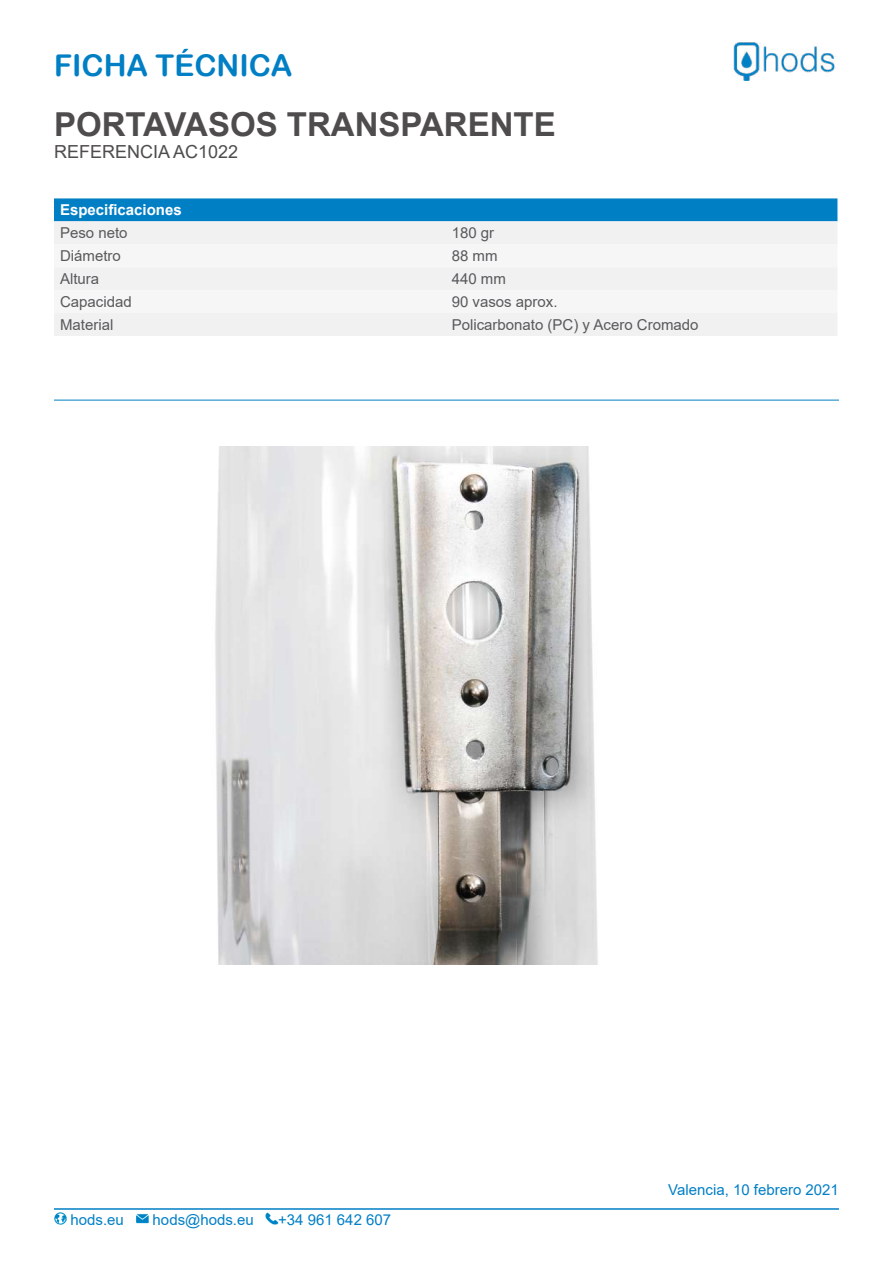
<style>
.page{position:relative;width:893px;height:1263px;background:#fff}
.page>*{position:absolute;margin:0;border:0;box-sizing:border-box;transform-origin:0 0}
.t1{font:700 33px "Arial";color:#4e4c4d}
.t2{font:30px "Arial Rounded MT Bold";color:#007fc5}
.t3{font:18px "Arial";color:#4e4c4d}
.t4{font:15px "Arial";color:#58595b}
.t5{font:15px "Arial";color:#007fc5}
.t6{font:700 15px "Arial";color:#fff}
</style>
<div class="page">
<div style="left:54px;top:198px;width:783px;height:23px;background:#007fc5"></div>
<div style="left:54px;top:221px;width:783px;height:115px;background:#f1f1f2"></div>
<div style="left:54px;top:244px;width:783px;height:69px;background:#f6f6f6"></div>
<hr style="left:54px;top:400px;width:785px;height:1px;background:#007fc5">
<img style="left:215px;top:446px;width:383px;height:518px">
<svg style="left:54px;top:1212px;width:12px;height:12px"></svg>
<svg style="left:136px;top:1214px;width:12px;height:10px"></svg>
<svg style="left:266px;top:1212px;width:12px;height:12px"></svg>
<hr style="left:54px;top:1208px;width:785px;height:2px;background:#007fc5">
<img style="left:733px;top:43px;width:102px;height:37px">
<h2 class="t2" style="left:54px;top:47px;width:240px">FICHA TÉCNICA</h2>
<h1 class="t1" style="left:54px;top:101px;width:503px">PORTAVASOS TRANSPARENTE</h1>
<p class="t3" style="left:54px;top:139px;width:186px">REFERENCIA AC1022</p>
<p class="t6" style="left:60px;top:200px;width:123px">Especificaciones</p>
<p class="t4" style="left:60px;top:223px;width:69px">Peso neto</p>
<p class="t4" style="left:452px;top:223px;width:44px">180 gr</p>
<p class="t4" style="left:60px;top:246px;width:62px">Diámetro</p>
<p class="t4" style="left:452px;top:246px;width:47px">88 mm</p>
<p class="t4" style="left:60px;top:269px;width:41px">Altura</p>
<p class="t4" style="left:452px;top:269px;width:56px">440 mm</p>
<p class="t4" style="left:60px;top:291px;width:73px">Capacidad</p>
<p class="t4" style="left:452px;top:291px;width:107px">90 vasos aprox.</p>
<p class="t4" style="left:60px;top:314px;width:55px">Material</p>
<p class="t4" style="left:452px;top:314px;width:248px">Policarbonato (PC) y Acero Cromado</p>
<p class="t5" style="left:71px;top:1209px;width:55px">hods.eu</p>
<p class="t5" style="left:153px;top:1209px;width:103px">hods@hods.eu</p>
<p class="t5" style="left:278px;top:1209px;width:115px">+34 961 642 607</p>
<p class="t5" style="left:668px;top:1179px;width:172px">Valencia, 10 febrero 2021</p>
</div>
